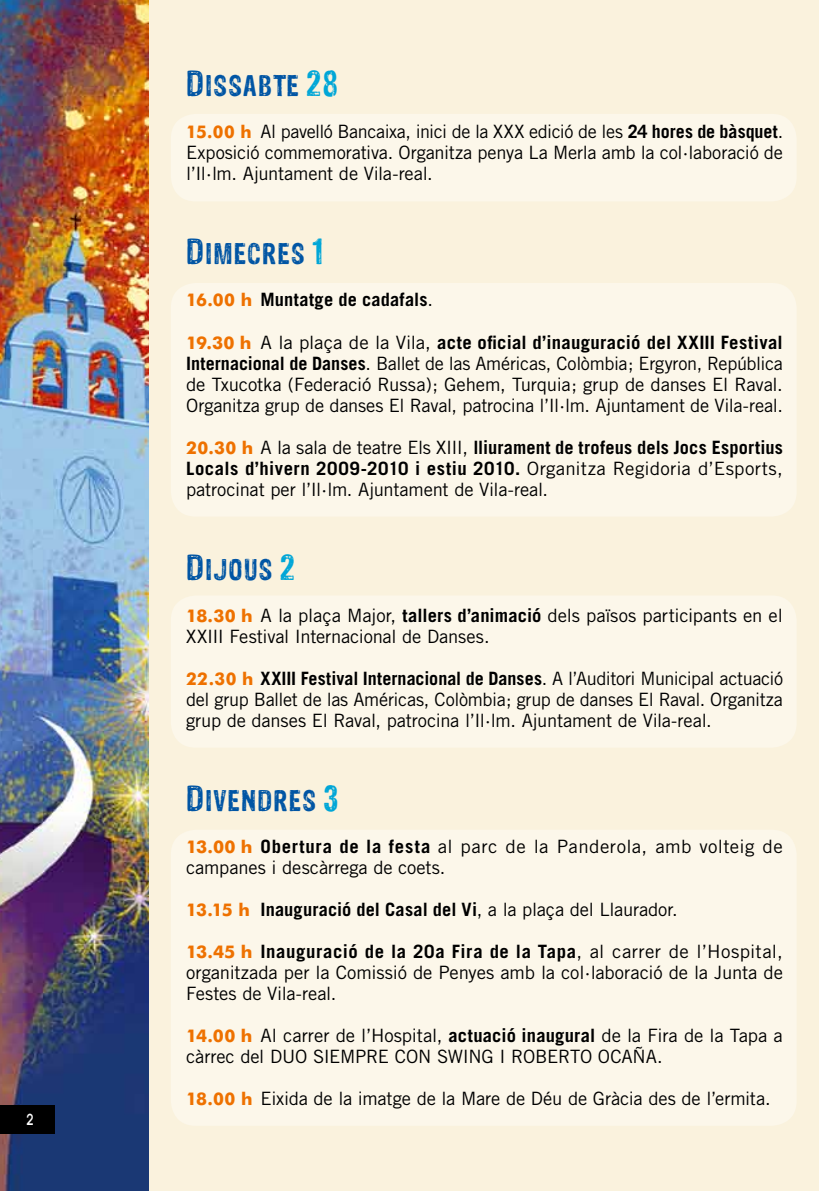
<style>
.page{position:relative;width:819px;height:1191px;background:#fff}
.page>*{position:absolute;margin:0;border:0;box-sizing:border-box;transform-origin:0 0}
.t1{font:24.5px "Sans Culottes";letter-spacing:.05em;color:#0055a4}
.t2{font:18.38px/21px "Trade Gothic";letter-spacing:-.01em;color:#000;text-align:justify}
.t3{font:18.38px/21px "Trade Gothic";letter-spacing:.015em;color:#000}
.t4{font:700 18.38px "Trade Gothic";letter-spacing:.005em;color:#000}
.t5{font:500 14px "OPTI Auvant Gothic";color:#fff;scale:.82 1}
.s1{font-size:29.75px}
.s2{font-size:29.75px;color:#00a6d7}
.s3{font-family:"Futura BT";font-weight:700;font-size:17.5px;color:#ee7100}
.s4{font-weight:700}
.s5{font-family:"Futura BT";font-size:17.5px;color:#ee7100}
.s6{font-weight:400}
</style>
<div class="page">
<div style="left:149px;top:0;width:670px;height:1191px;background:#faf2dd"></div>
<img style="left:0;top:0;width:149px;height:1191px">
<div style="left:0;top:1105px;width:55px;height:28px;background:#000"></div>
<div style="left:171px;top:114px;width:625px;height:87px;background:#fcf7ea;border-radius:25px"></div>
<div style="left:171px;top:283px;width:625px;height:233px;background:#fcf7ea;border-radius:25px"></div>
<div style="left:171px;top:595px;width:625px;height:152px;background:#fcf7ea;border-radius:25px"></div>
<div style="left:171px;top:829px;width:625px;height:296px;background:#fcf7ea;border-radius:25px"></div>
<p class="t5" style="left:25px;top:1108px;width:14px">2</p>
<h1 class="t1" style="left:186px;top:68px;width:153px"><span class="s1">D</span>ISSABTE <span class="s2">28</span></h1>
<p class="t2" style="left:186px;top:121px;width:598px"><span class="s3">15.00 h</span> Al pavelló Bancaixa, inici de la XXX edició de les <span class="s4">24 hores de bàsquet</span>.<br>Exposició commemorativa. Organitza penya La Merla amb la col·laboració de l’Il·lm. Ajuntament de Vila-real.</p>
<h1 class="t1" style="left:186px;top:236px;width:139px"><span class="s1">D</span>IMECRES <span class="s2">1</span></h1>
<p class="t4" style="left:186px;top:289px;width:248px"><span class="s5">16.00 h</span> Muntatge de cadafals<span class="s6">.</span></p>
<p class="t2" style="left:186px;top:331px;width:598px"><span class="s3">19.30 h</span> A la plaça de la Vila, <span class="s4">acte oficial d’inauguració del XXIII Festival Internacional de Danses</span>. Ballet de las Américas, Colòmbia; Ergyron, República de Txucotka (Federació Russa); Gehem, Turquia; grup de danses El Raval.<br>Organitza grup de danses El Raval, patrocina l’Il·lm. Ajuntament de Vila-real.</p>
<p class="t2" style="left:186px;top:436px;width:598px"><span class="s3">20.30 h</span> A la sala de teatre Els XIII, <span class="s4">lliurament de trofeus dels Jocs Esportius Locals d’hivern 2009-2010 i estiu 2010.</span> Organitza Regidoria d’Esports, patrocinat per l’Il·lm. Ajuntament de Vila-real.</p>
<h1 class="t1" style="left:186px;top:551px;width:110px"><span class="s1">D</span>IJOUS <span class="s2">2</span></h1>
<p class="t2" style="left:186px;top:604px;width:598px"><span class="s3">18.30 h</span> A la plaça Major, <span class="s4">tallers d’animació</span> dels països participants en el<br>XXIII Festival Internacional de Danses.</p>
<p class="t2" style="left:186px;top:667px;width:598px"><span class="s3">22.30 h</span> <span class="s4">XXIII Festival Internacional de Danses</span>. A l’Auditori Municipal actuació del grup Ballet de las Américas, Colòmbia; grup de danses El Raval. Organitza grup de danses El Raval, patrocina l’Il·lm. Ajuntament de Vila-real.</p>
<h1 class="t1" style="left:186px;top:782px;width:154px"><span class="s1">D</span>IVENDRES <span class="s2">3</span></h1>
<p class="t3" style="left:186px;top:835px;width:598px"><span class="s3">13.00 h</span> <span class="s4">Obertura de la festa</span> al parc de la Panderola, amb volteig de campanes i descàrrega de coets.</p>
<p class="t4" style="left:186px;top:898px;width:493px"><span class="s5">13.15 h</span> Inauguració del Casal del Vi<span class="s6">, a la plaça del Llaurador.</span></p>
<p class="t2" style="left:186px;top:940px;width:598px"><span class="s3">13.45 h</span> <span class="s4">Inauguració de la 20a Fira de la Tapa</span>, al carrer de l’Hospital, organitzada per la Comissió de Penyes amb la col·laboració de la Junta de Festes de Vila-real.</p>
<p class="t2" style="left:186px;top:1024px;width:598px"><span class="s3">14.00 h</span> Al carrer de l’Hospital, <span class="s4">actuació inaugural</span> de la Fira de la Tapa a càrrec del DUO SIEMPRECON SWING I ROBERTO OCAÑA.</p>
<p class="t2" style="left:186px;top:1087px;width:586px"><span class="s3">18.00 h</span> Eixida de la imatge de la Mare de Déu de Gràcia des de l’ermita.</p>
</div>
